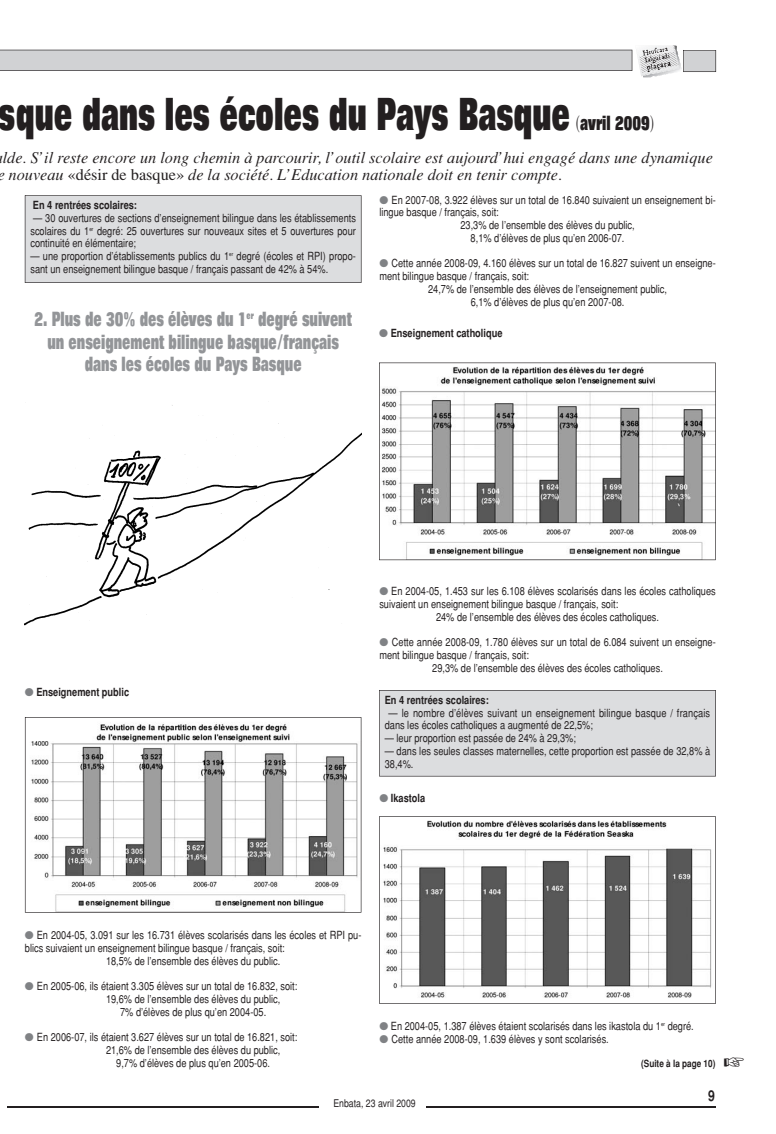
<style>
.page{position:relative;width:776px;height:1134px;background:#fff}
.page>*{position:absolute;margin:0;border:0;box-sizing:border-box;transform-origin:0 0}
.t1{font:800 45px "Folio";color:#231f20;scale:.6 1}
.t2{font:800 20px/22.5px "Folio";color:#939598;text-align:center;scale:.6 1}
.t3{font:800 20px "Folio";color:#231f20;scale:.6 1}
.t4{font:italic 16.25px/16.9px "Times";color:#231f20}
.t5{font:700 15px "Helvetica";color:#231f20;scale:.82 1}
.t6{font:11.25px/12.8px "Helvetica";color:#231f20;scale:.82 1}
.t7{font:700 11.25px "Helvetica";color:#231f20;scale:.82 1}
.t8{font:10.62px "Helvetica";color:#231f20;scale:.82 1}
.t9{font:700 10px "Helvetica";color:#231f20;scale:.82 1}
.s1{font-family:"New Century Schlbk";font-weight:400}
.s2{font-style:normal}
.s3{color:#808285}
</style>
<div class="page">
<hr style="left:7px;top:1106px;width:312px;height:1px;background:#231f20">
<hr style="left:426px;top:1106px;width:290px;height:1px;background:#231f20">
<svg style="left:0;top:46px;width:716px;height:31px"></svg>
<div style="left:379px;top:690px;width:337px;height:86px;background:#dcdddf"></div>
<div style="left:25px;top:195px;width:337px;height:88px;background:#dcdddf"></div>
<svg style="left:25px;top:717px;width:336px;height:196px"></svg>
<svg style="left:379px;top:363px;width:337px;height:197px"></svg>
<svg style="left:379px;top:816px;width:337px;height:188px"></svg>
<img style="left:25px;top:405px;width:336px;height:221px">
<h1 class="t1" style="left:-1px;top:98px;width:953px">sque dans les écoles du Pays Basque</h1>
<h2 class="t3" style="left:576px;top:116px;width:131px"><span class="s1">(</span>avril 2009<span class="s1">)</span></h2>
<h3 class="t4" style="left:-3px;top:150px;width:717px;text-indent:5px">lde. S’il reste encore un long chemin à parcourir, l’outil scolaire est aujourd’hui engagé dans une dynamique e nouveau <span class="s2">«désir de basque»</span> de la société. L’Education nationale doit en tenir compte.</h3>
<p class="t7" style="left:33px;top:201px;width:128px">En 4 rentrées scolaires:</p>
<p class="t6" style="left:30px;top:213px;width:399px;text-align:justify">— 30 ouvertures de sections d’enseignement bilingue dans les établissements scolaires du 1<sup>er</sup> degré: 25 ouvertures sur nouveaux sites et 5 ouvertures pour continuité en élémentaire;</p>
<p class="t6" style="left:30px;top:251px;width:398px">— une proportion d’établissements publics du 1<sup>er</sup> degré (écoles et RPI) propo&shy;sant un enseignement bilingue basque / français passant de 42% à 54%.</p>
<h2 class="t2" style="left:34px;top:310px;width:531px">2. Plus de 30% des élèves du 1<sup>er</sup> degré suivent un enseignement bilingue basque/français dans les écoles du Pays Basque</h2>
<p class="t6" style="left:379px;top:194px;width:412px"><span class="s3">●</span> En 2007-08, 3.922 élèves sur un total de 16.840 suivaient un enseignement bi-</p>
<p class="t6" style="left:379px;top:207px;width:147px">lingue basque / français, soit:</p>
<p class="t6" style="left:460px;top:220px;width:214px">23,3% de l’ensemble des élèves du public,</p>
<p class="t6" style="left:471px;top:233px;width:189px">8,1% d’élèves de plus qu’en 2006-07.</p>
<p class="t6" style="left:379px;top:258px;width:412px"><span class="s3">●</span> Cette année 2008-09, 4.160 élèves sur un total de 16.827 suivent un enseigne-</p>
<p class="t6" style="left:379px;top:271px;width:184px">ment bilingue basque / français, soit:</p>
<p class="t6" style="left:428px;top:284px;width:293px">24,7% de l’ensemble des élèves de l’enseignement public,</p>
<p class="t6" style="left:471px;top:296px;width:189px">6,1% d’élèves de plus qu’en 2007-08.</p>
<p class="t7" style="left:379px;top:329px;width:152px"><span class="s3">●</span> Enseignement catholique</p>
<p class="t7" style="left:25px;top:688px;width:129px"><span class="s3">●</span> Enseignement public</p>
<p class="t6" style="left:379px;top:586px;width:412px"><span class="s3">●</span> En 2004-05, 1.453 sur les 6.108 élèves scolarisés dans les écoles catholiques</p>
<p class="t6" style="left:379px;top:599px;width:293px">suivaient un enseignement bilingue basque / français, soit:</p>
<p class="t6" style="left:436px;top:612px;width:274px">24% de l’ensemble des élèves des écoles catholiques.</p>
<p class="t6" style="left:379px;top:637px;width:412px"><span class="s3">●</span> Cette année 2008-09, 1.780 élèves sur un total de 6.084 suivent un enseigne-</p>
<p class="t6" style="left:379px;top:650px;width:184px">ment bilingue basque / français, soit:</p>
<p class="t6" style="left:432px;top:663px;width:283px">29,3% de l’ensemble des élèves des écoles catholiques.</p>
<p class="t7" style="left:385px;top:696px;width:128px">En 4 rentrées scolaires:</p>
<p class="t6" style="left:385px;top:707px;width:398px;text-indent:4px">— le nombre d’élèves suivant un enseignement bilingue basque / français dans les écoles catholiques a augmenté de 22,5%;</p>
<p class="t6" style="left:385px;top:733px;width:235px">— leur proportion est passée de 24% à 29,3%;</p>
<p class="t6" style="left:385px;top:745px;width:399px">— dans les seules classes maternelles, cette proportion est passée de 32,8% à<br>38,4%.</p>
<p class="t7" style="left:379px;top:793px;width:57px"><span class="s3">●</span> Ikastola</p>
<p class="t6" style="left:25px;top:930px;width:412px"><span class="s3">●</span> En 2004-05, 3.091 sur les 16.731 élèves scolarisés dans les écoles et RPI pu-</p>
<p class="t6" style="left:25px;top:943px;width:319px">blics suivaient un enseignement bilingue basque / français, soit:</p>
<p class="t6" style="left:106px;top:955px;width:214px">18,5% de l’ensemble des élèves du public.</p>
<p class="t6" style="left:25px;top:981px;width:334px"><span class="s3">●</span> En 2005-06, ils étaient 3.305 élèves sur un total de 16.832, soit:</p>
<p class="t6" style="left:106px;top:994px;width:214px">19,6% de l’ensemble des élèves du public,</p>
<p class="t6" style="left:120px;top:1006px;width:180px">7% d’élèves de plus qu’en 2004-05.</p>
<p class="t6" style="left:25px;top:1032px;width:334px"><span class="s3">●</span> En 2006-07, ils étaient 3.627 élèves sur un total de 16.821, soit:</p>
<p class="t6" style="left:106px;top:1045px;width:214px">21,6% de l’ensemble des élèves du public,</p>
<p class="t6" style="left:116px;top:1057px;width:189px">9,7% d’élèves de plus qu’en 2005-06.</p>
<p class="t6" style="left:379px;top:1020px;width:385px"><span class="s3">●</span> En 2004-05, 1.387 élèves étaient scolarisés dans les ikastola du 1<sup>er</sup> degré.</p>
<p class="t6" style="left:379px;top:1033px;width:281px"><span class="s3">●</span> Cette année 2008-09, 1.639 élèves y sont scolarisés.</p>
<p class="t9" style="left:641px;top:1060px;width:92px">(Suite à la page 10)</p>
<p class="t8" style="left:333px;top:1099px;width:102px">Enbata, 23 avril 2009</p>
<h3 class="t5" style="left:708px;top:1090px;width:10px">9</h3>
</div>
